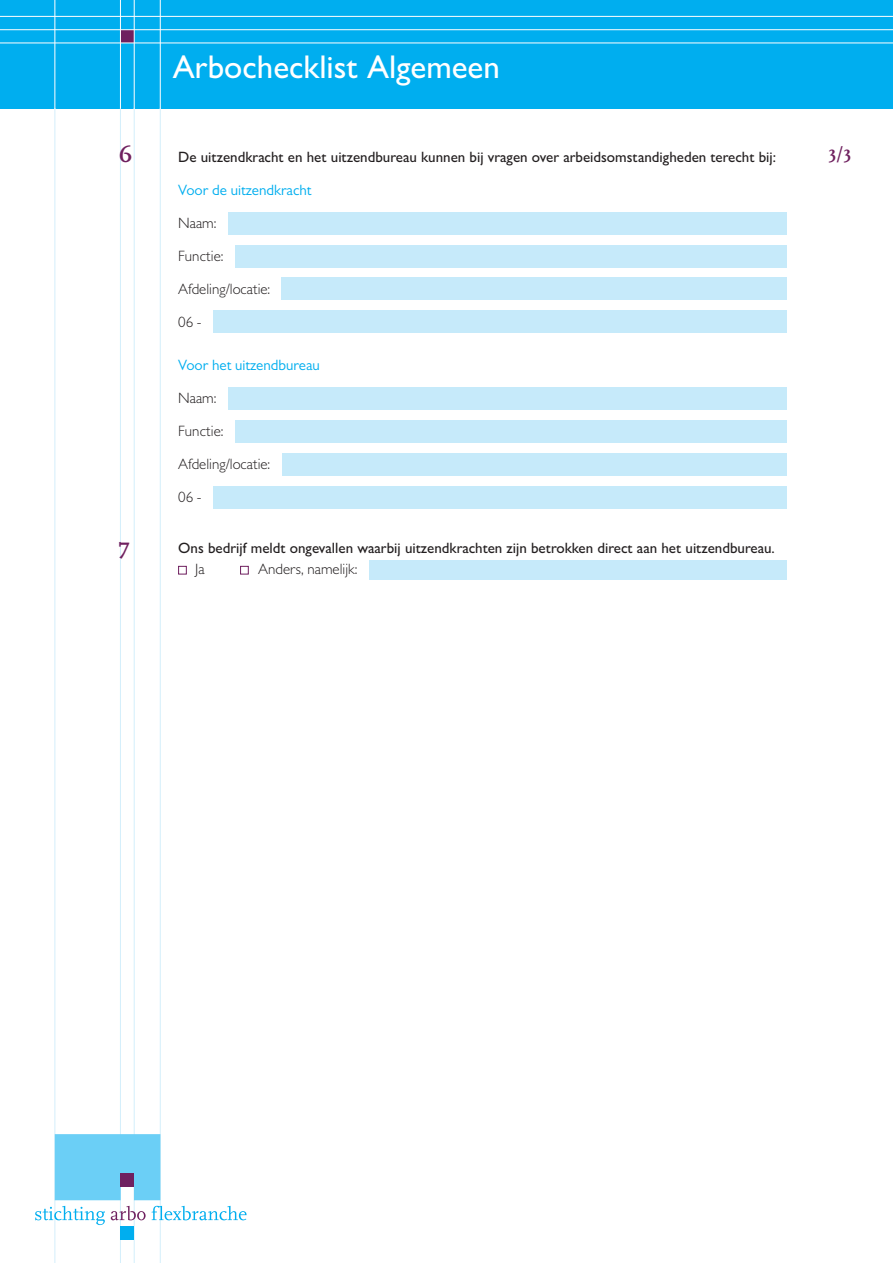
<style>
.page{position:relative;width:893px;height:1263px;background:#fff}
.page>*{position:absolute;margin:0;border:0;box-sizing:border-box;transform-origin:0 0}
.t1{font:500 33px "Gill Sans MT Pro";color:#fff}
.t2{font:700 22.5px "Scala";color:#6f205f}
.t3{font:700 18px "Scala";color:#6f205f}
.t4{font:500 15px "Gill Sans MT Pro";color:#231f20}
.t5{font:300 15px "Gill Sans MT Pro";color:#231f20}
.t6{font:15px "Gill Sans MT Pro";color:#00aeef}
</style>
<div class="page">
<div style="left:0;top:0;width:893px;height:108px;background:#00aeef"></div>
<div style="left:120px;top:30px;width:14px;height:13px;background:#6f205f"></div>
<hr style="left:0;top:43px;width:893px;height:1px;background:#fff">
<hr style="left:0;top:29px;width:893px;height:1px;background:#fff">
<hr style="left:0;top:16px;width:893px;height:1px;background:#fff">
<hr style="left:160px;top:0;width:1px;height:108px;background:#fff">
<hr style="left:120px;top:0;width:1px;height:108px;background:#fff">
<hr style="left:54px;top:0;width:1px;height:108px;background:#fff">
<hr style="left:134px;top:0;width:1px;height:108px;background:#fff">
<hr style="left:160px;top:108px;width:1px;height:1155px;background:#d4effb">
<hr style="left:120px;top:108px;width:1px;height:1155px;background:#d4effb">
<hr style="left:54px;top:108px;width:1px;height:1155px;background:#d4effb">
<hr style="left:134px;top:108px;width:1px;height:1155px;background:#d4effb">
<svg style="left:35px;top:1206px;width:70px;height:19px"></svg>
<svg style="left:111px;top:1206px;width:35px;height:14px"></svg>
<svg style="left:152px;top:1206px;width:95px;height:14px"></svg>
<div style="left:55px;top:1134px;width:105px;height:66px;background:#6bcff6"></div>
<div style="left:121px;top:1174px;width:13px;height:13px;background:#6f205f"></div>
<div style="left:121px;top:1227px;width:13px;height:13px;background:#00aeef"></div>
<div style="left:178px;top:566px;width:9px;height:8px;border:1px solid #6f205f"></div>
<div style="left:240px;top:566px;width:9px;height:8px;border:1px solid #6f205f"></div>
<div style="left:228px;top:387px;width:559px;height:23px;background:#c6eafa"></div>
<div style="left:235px;top:420px;width:552px;height:23px;background:#c6eafa"></div>
<div style="left:282px;top:453px;width:505px;height:23px;background:#c6eafa"></div>
<div style="left:213px;top:486px;width:574px;height:23px;background:#c6eafa"></div>
<div style="left:369px;top:560px;width:418px;height:19px;background:#c6eafa"></div>
<div style="left:228px;top:212px;width:559px;height:22px;background:#c6eafa"></div>
<div style="left:235px;top:245px;width:552px;height:22px;background:#c6eafa"></div>
<div style="left:282px;top:278px;width:505px;height:22px;background:#c6eafa"></div>
<div style="left:213px;top:311px;width:574px;height:22px;background:#c6eafa"></div>
<h1 class="t1" style="left:173px;top:48px;width:328px">Arbochecklist Algemeen</h1>
<h2 class="t2" style="left:119px;top:142px;width:15px">6</h2>
<p class="t4" style="left:178px;top:148px;width:599px">De uitzendkracht en het uitzendbureau kunnen bij vragen over arbeidsomstandigheden terecht bij:</p>
<p class="t6" style="left:178px;top:181px;width:135px">Voor de uitzendkracht</p>
<p class="t5" style="left:178px;top:214px;width:40px">Naam:</p>
<p class="t5" style="left:178px;top:247px;width:47px">Functie:</p>
<p class="t5" style="left:178px;top:280px;width:94px">Afdeling/locatie:</p>
<p class="t5" style="left:178px;top:313px;width:25px">06 -</p>
<p class="t6" style="left:178px;top:356px;width:143px">Voor het uitzendbureau</p>
<p class="t5" style="left:178px;top:389px;width:40px">Naam:</p>
<p class="t5" style="left:178px;top:422px;width:47px">Functie:</p>
<p class="t5" style="left:178px;top:455px;width:94px">Afdeling/locatie:</p>
<p class="t5" style="left:178px;top:488px;width:25px">06 -</p>
<h2 class="t2" style="left:119px;top:533px;width:13px">7</h2>
<p class="t4" style="left:178px;top:539px;width:598px">Ons bedrijf meldt ongevallen waarbij uitzendkrachten zijn betrokken direct aan het uitzendbureau.</p>
<p class="t5" style="left:195px;top:560px;width:11px">Ja</p>
<p class="t5" style="left:258px;top:560px;width:101px">Anders, namelijk:</p>
<p class="t3" style="left:828px;top:142px;width:24px">3/3</p>
</div>
